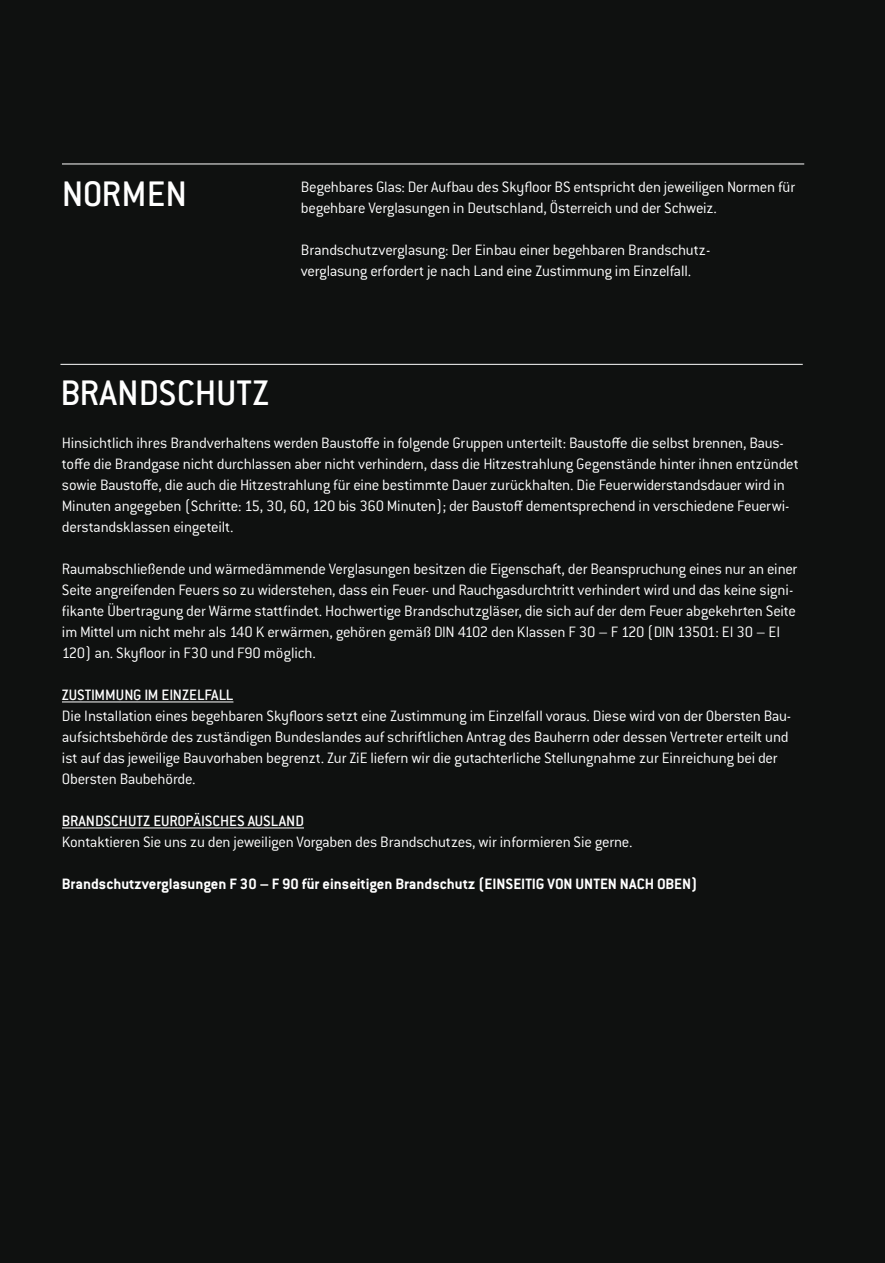
<style>
.page{position:relative;width:885px;height:1263px;background:#fff}
.page>*{position:absolute;margin:0;border:0;box-sizing:border-box;transform-origin:0 0}
.t1{font:500 39px "Conduit ITC Std";color:#fff}
.t2{font:300 16.5px/21px "Conduit ITC Std";letter-spacing:-.015em;color:#fff}
.t3{font:700 16.5px "Conduit ITC Std";color:#fff}
.t4{font:500 16.5px "Conduit ITC Std";color:#fff}
</style>
<div class="page">
<div style="left:0;top:0;width:884px;height:1263px;background:#0f1110"></div>
<hr style="left:62px;top:701px;width:171px;height:1px;background:#fff">
<hr style="left:62px;top:827px;width:242px;height:1px;background:#fff">
<hr style="left:60px;top:364px;width:742px;height:1px;background:#fff">
<hr style="left:62px;top:164px;width:742px;height:1px;background:#fff">
<h1 class="t1" style="left:62px;top:171px;width:127px">NORMEN</h1>
<p class="t2" style="left:301px;top:176px;width:496px">Begehbares Glas: Der Aufbau des Skyfloor BS entspricht den jeweiligen Normen für begehbare Verglasungen in Deutschland, Österreich und der Schweiz.</p>
<p class="t2" style="left:301px;top:239px;width:411px">Brandschutzverglasung: Der Einbau einer begehbaren Brandschutz&shy;verglasung erfordert je nach Land eine Zustimmung im Einzelfall.</p>
<h1 class="t1" style="left:60px;top:369px;width:210px">BRANDSCHUTZ</h1>
<p class="t2" style="left:62px;top:432px;width:738px">Hinsichtlich ihres Brandverhaltens werden Baustoffe in folgende Gruppen unterteilt: Baustoffe die selbst brennen, Baus&shy;toffe die Brandgase nicht durchlassen aber nicht verhindern, dass die Hitzestrahlung Gegenstände hinter ihnen entzündet sowie Baustoffe, die auch die Hitzestrahlung für eine bestimmte Dauer zurückhalten. Die Feuerwiderstandsdauer wird in Minuten angegeben (Schritte: 15, 30, 60, 120 bis 360 Minuten); der Baustoff dementsprechend in verschiedene Feuerwi&shy;derstandsklassen eingeteilt.</p>
<p class="t2" style="left:62px;top:558px;width:737px">Raumabschließende und wärmedämmende Verglasungen besitzen die Eigenschaft, der Beanspruchung eines nur an einer Seite angreifenden Feuers so zu widerstehen, dass ein Feuer- und Rauchgasdurchtritt verhindert wird und das keine signi&shy;fikante Übertragung der Wärme stattfindet. Hochwertige Brandschutzgläser, die sich auf der dem Feuer abgekehrten Seite im Mittel um nicht mehr als 140 K erwärmen, gehören gemäß DIN 4102 den Klassen F 30 – F 120 (DIN 13501: EI 30 – EI 120) an. Skyfloor in F30 und F90 möglich.</p>
<p class="t4" style="left:62px;top:685px;width:173px">ZUSTIMMUNG IM EINZELFALL</p>
<p class="t2" style="left:62px;top:705px;width:730px">Die Installation eines begehbaren Skyfloors setzt eine Zustimmung im Einzelfall voraus. Diese wird von der Obersten Bau&shy;aufsichtsbehörde des zuständigen Bundeslandes auf schriftlichen Antrag des Bauherrn oder dessen Vertreter erteilt und ist auf das jeweilige Bauvorhaben begrenzt. Zur ZiE liefern wir die gutachterliche Stellungnahme zur Einreichung bei der Obersten Baubehörde.</p>
<p class="t4" style="left:62px;top:811px;width:243px">BRANDSCHUTZ EUROPÄISCHES AUSLAND</p>
<p class="t2" style="left:62px;top:831px;width:572px">Kontaktieren Sie uns zu den jeweiligen Vorgaben des Brandschutzes, wir informieren Sie gerne.</p>
<p class="t3" style="left:62px;top:874px;width:637px">Brandschutzverglasungen F 30 – F 90 für einseitigen Brandschutz (EINSEITIG VON UNTEN NACH OBEN)</p>
</div>
